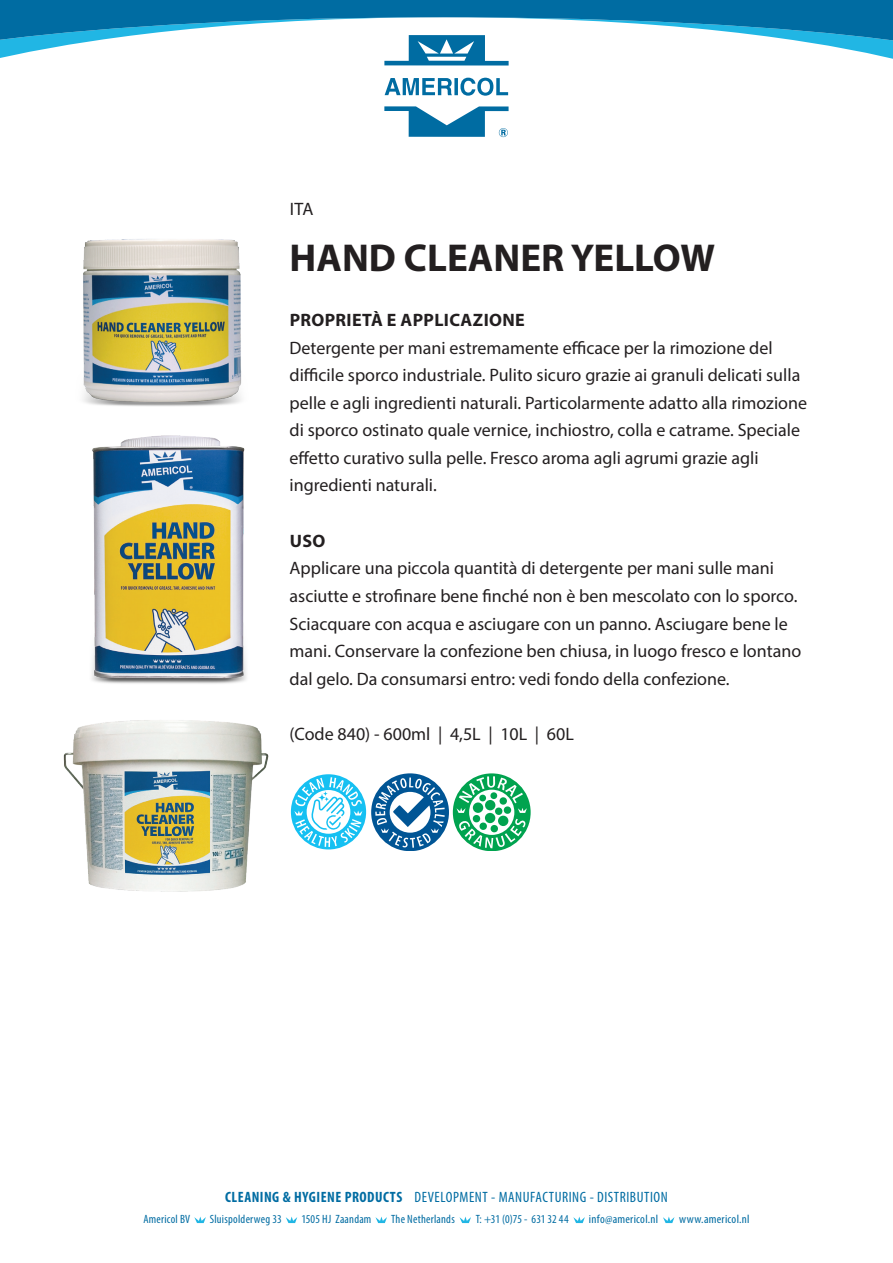
<style>
.page{position:relative;width:893px;height:1263px;background:#fff}
.page>*{position:absolute;margin:0;border:0;box-sizing:border-box;transform-origin:0 0}
.t1{font:700 39px "Myriad Pro";color:#231f20}
.t2{font:18px/27.6px "Myriad Pro";color:#231f20}
.t3{font:700 18px "Myriad Pro";letter-spacing:.02em;color:#231f20}
.t4{font:condensed 15px "Myriad Pro";letter-spacing:.035em;color:#006ca2}
.t5{font:condensed 12px "Myriad Pro";letter-spacing:.02em;color:#006ca2}
.t6{font:condensed 12px "Myriad Pro";letter-spacing:.02em;color:#006ca2;scale:1.04 1}
.t7{font:condensed 12px "Myriad Pro";color:#006ca2}
.s1{font-weight:700}
</style>
<div class="page">
<svg style="left:0;top:0;width:893px;height:137px"></svg>
<svg style="left:194px;top:1216px;width:12px;height:7px"></svg>
<svg style="left:286px;top:1216px;width:11px;height:7px"></svg>
<svg style="left:375px;top:1216px;width:12px;height:7px"></svg>
<svg style="left:459px;top:1216px;width:12px;height:7px"></svg>
<svg style="left:573px;top:1216px;width:12px;height:7px"></svg>
<svg style="left:663px;top:1216px;width:11px;height:7px"></svg>
<svg style="left:291px;top:773px;width:240px;height:77px"></svg>
<img style="left:63px;top:720px;width:206px;height:172px">
<img style="left:91px;top:455px;width:156px;height:229px">
<img style="left:83px;top:239px;width:162px;height:216px">
<p class="t2" style="left:290px;top:195px;width:25px">ITA</p>
<h1 class="t1" style="left:290px;top:232px;width:427px">HAND CLEANER YELLOW</h1>
<p class="t3" style="left:290px;top:308px;width:237px">PROPRIETÀ E APPLICAZIONE</p>
<p class="t2" style="left:290px;top:333px;width:519px">Detergente per mani estremamente efficace per la rimozione del difficile sporco industriale. Pulito sicuro grazie ai granuli delicati sulla pelle e agli ingredienti naturali. Particolarmente adatto alla rimozione di sporco ostinato quale vernice, inchiostro, colla e catrame. Speciale effetto curativo sulla pelle. Fresco aroma agli agrumi grazie agli ingredienti naturali.</p>
<p class="t3" style="left:290px;top:529px;width:37px">USO</p>
<p class="t2" style="left:290px;top:554px;width:513px">Applicare una piccola quantità di detergente per mani sulle mani asciutte e strofinare bene finché non è ben mescolato con lo sporco.<br>Sciacquare con acqua e asciugare con un panno. Asciugare bene le mani. Conservare la confezione ben chiusa, in luogo fresco e lontano dal gelo. Da consumarsi entro: vedi fondo della confezione.</p>
<p class="t2" style="left:290px;top:720px;width:286px">(Code 840) - 600ml | 4,5L | 10L | 60L</p>
<p class="t4" style="left:225px;top:1188px;width:444px"><span class="s1">CLEANING &amp; HYGIENE PRODUCTS</span> DEVELOPMENT - MANUFACTURING - DISTRIBUTION</p>
<p class="t5" style="left:143px;top:1212px;width:48px">Americol BV</p>
<p class="t5" style="left:210px;top:1212px;width:73px">Sluispolderweg 33</p>
<p class="t5" style="left:301px;top:1212px;width:72px">1505 HJ Zaandam</p>
<p class="t5" style="left:391px;top:1212px;width:65px">The Netherlands</p>
<p class="t7" style="left:476px;top:1212px;width:94px">T: +31 (0)75 - 631 32 44</p>
<p class="t6" style="left:589px;top:1212px;width:68px">info@americol.nl</p>
<p class="t6" style="left:679px;top:1212px;width:69px">www.americol.nl</p>
</div>
